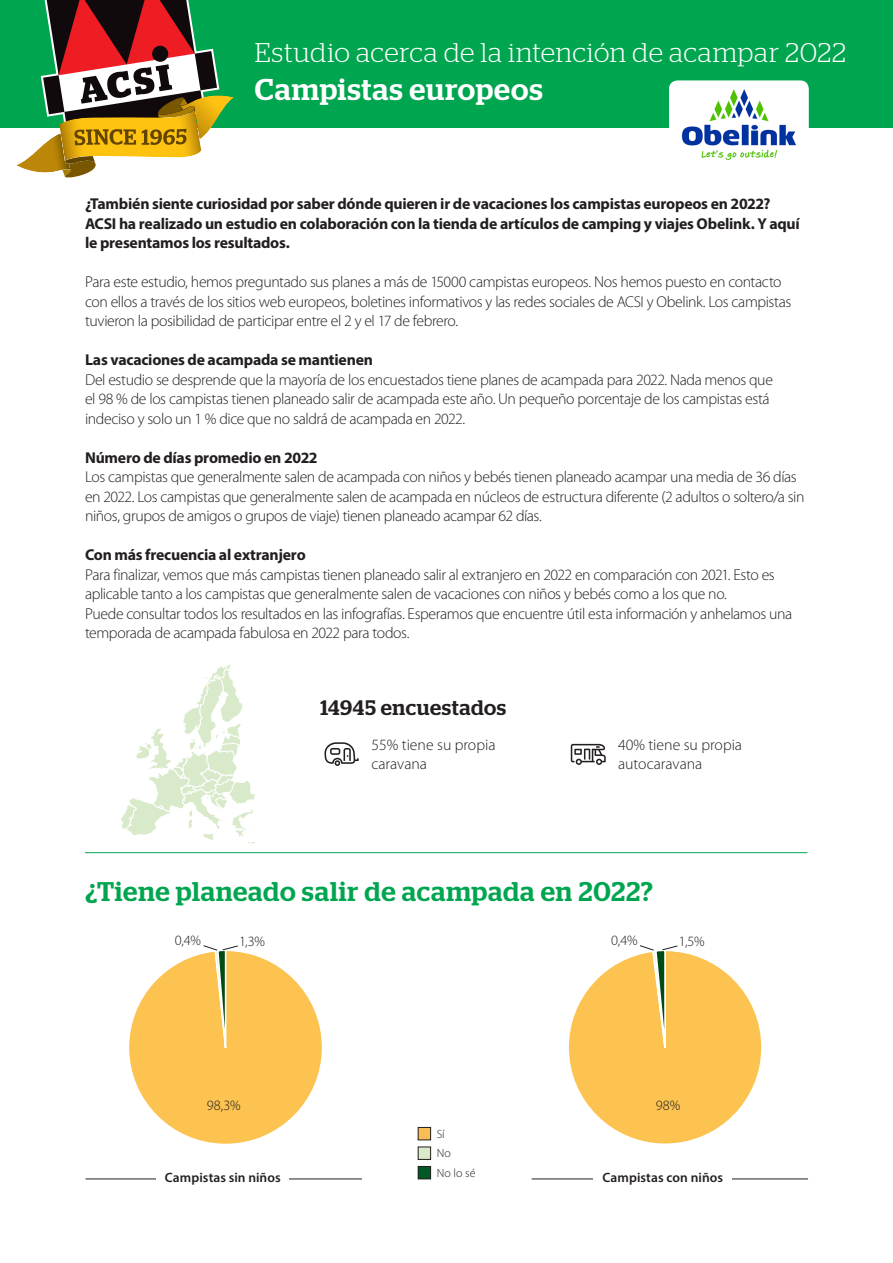
<style>
.page{position:relative;width:893px;height:1263px;background:#fff}
.page>*{position:absolute;margin:0;border:0;box-sizing:border-box;transform-origin:0 0}
.t1{font:500 30px "Stag";letter-spacing:.03em;color:#fff}
.t2{font:300 27px "Stag";letter-spacing:.02em;color:#fff}
.t3{font:500 27px "Stag";letter-spacing:.03em;color:#00a54f}
.t4{font:500 21px "Stag";letter-spacing:.03em;color:#231f20}
.t5{font:300 15.75px/19.5px "Myriad Pro";letter-spacing:-.025em;color:#231f20}
.t6{font:700 15.75px/19.5px "Myriad Pro";letter-spacing:-.015em;color:#231f20}
.t7{font:300 15.75px/18.9px "Myriad Pro";color:#231f20}
.t8{font:300 14.25px "Myriad Pro";color:#231f20}
.t9{font:600 13.5px "Myriad Pro";letter-spacing:.005em;color:#231f20}
.t10{font:300 12px/19.5px "Myriad Pro";letter-spacing:.01em;color:#231f20}
</style>
<div class="page">
<svg style="left:121px;top:665px;width:135px;height:179px"></svg>
<div style="left:0;top:0;width:893px;height:128px;background:#00a54f"></div>
<svg style="left:324px;top:742px;width:35px;height:24px"></svg>
<svg style="left:571px;top:744px;width:35px;height:21px"></svg>
<hr style="left:85px;top:852px;width:722px;height:1px;background:#00a54f">
<svg style="left:16px;top:0;width:218px;height:177px"></svg>
<div style="left:669px;top:80px;width:140px;height:88px;background:#fff;border-radius:9px"></div>
<img style="left:681px;top:89px;width:115px;height:71px">
<svg style="left:129px;top:945px;width:193px;height:199px"></svg>
<div style="left:418px;top:1127px;width:13px;height:13px;background:#f8bd54"></div>
<div style="left:418px;top:1127px;width:13px;height:13px;border:1px solid #231f20"></div>
<div style="left:418px;top:1147px;width:13px;height:12px;background:#d9eaca"></div>
<div style="left:418px;top:1147px;width:13px;height:12px;border:1px solid #231f20"></div>
<div style="left:418px;top:1166px;width:13px;height:13px;background:#005824"></div>
<div style="left:418px;top:1166px;width:13px;height:13px;border:1px solid #231f20"></div>
<hr style="left:532px;top:1179px;width:276px;height:1px;background:#231f20">
<hr style="left:86px;top:1179px;width:276px;height:1px;background:#231f20">
<div style="left:594px;top:1172px;width:138px;height:10px;background:#fff"></div>
<div style="left:156px;top:1172px;width:133px;height:10px;background:#fff"></div>
<svg style="left:568px;top:945px;width:194px;height:199px"></svg>
<h2 class="t2" style="left:255px;top:43px;width:593px">Estudio acerca de la intención de acampar 2022</h2>
<h1 class="t1" style="left:255px;top:78px;width:289px">Campistas europeos</h1>
<p class="t6" style="left:85px;top:195px;width:716px">¿También siente curiosidad por saber dónde quieren ir de vacaciones los campistas europeos en 2022?<br>ACSI ha realizado un estudio en colaboración con la tienda de artículos de camping y viajes Obelink. Y aquí le presentamos los resultados.</p>
<p class="t5" style="left:85px;top:273px;width:708px">Para este estudio, hemos preguntado sus planes a más de 15000 campistas europeos. Nos hemos puesto en contacto con ellos a través de los sitios web europeos, boletines informativos y las redes sociales de ACSI y Obelink. Los campistas tuvieron la posibilidad de participar entre el 2 y el 17 de febrero.</p>
<p class="t6" style="left:85px;top:351px;width:289px">Las vacaciones de acampada se mantienen</p>
<p class="t5" style="left:85px;top:371px;width:689px">Del estudio se desprende que la mayoría de los encuestados tiene planes de acampada para 2022. Nada menos que el 98 % de los campistas tienen planeado salir de acampada este año. Un pequeño porcentaje de los campistas está indeciso y solo un 1 % dice que no saldrá de acampada en 2022.</p>
<p class="t6" style="left:85px;top:449px;width:234px">Número de días promedio en 2022</p>
<p class="t5" style="left:85px;top:468px;width:721px">Los campistas que generalmente salen de acampada con niños y bebés tienen planeado acampar una media de 36 días en 2022. Los campistas que generalmente salen de acampada en núcleos de estructura diferente (2 adultos o soltero/a sin niños, grupos de amigos o grupos de viaje) tienen planeado acampar 62 días.</p>
<p class="t6" style="left:85px;top:546px;width:222px">Con más frecuencia al extranjero</p>
<p class="t5" style="left:85px;top:566px;width:709px">Para finalizar, vemos que más campistas tienen planeado salir al extranjero en 2022 en comparación con 2021. Esto es aplicable tanto a los campistas que generalmente salen de vacaciones con niños y bebés como a los que no.<br>Puede consultar todos los resultados en las infografías. Esperamos que encuentre útil esta información y anhelamos una temporada de acampada fabulosa en 2022 para todos.</p>
<h3 class="t4" style="left:320px;top:700px;width:187px">14945 encuestados</h3>
<p class="t7" style="left:371px;top:736px;width:126px">55% tiene su propia caravana</p>
<p class="t7" style="left:618px;top:736px;width:126px">40% tiene su propia autocaravana</p>
<h2 class="t3" style="left:86px;top:881px;width:569px">¿Tiene planeado salir de acampada en 2022?</h2>
<p class="t8" style="left:175px;top:935px;width:28px">0,4%</p>
<p class="t8" style="left:239px;top:935px;width:27px">1,3%</p>
<p class="t8" style="left:611px;top:935px;width:28px">0,4%</p>
<p class="t8" style="left:679px;top:935px;width:27px">1,5%</p>
<p class="t8" style="left:207px;top:1099px;width:35px">98,3%</p>
<p class="t8" style="left:656px;top:1099px;width:26px">98%</p>
<p class="t10" style="left:437px;top:1125px;width:40px">Sí<br>No<br>No lo sé</p>
<p class="t9" style="left:165px;top:1172px;width:117px">Campistas sin niños</p>
<p class="t9" style="left:602px;top:1172px;width:122px">Campistas con niños</p>
</div>
